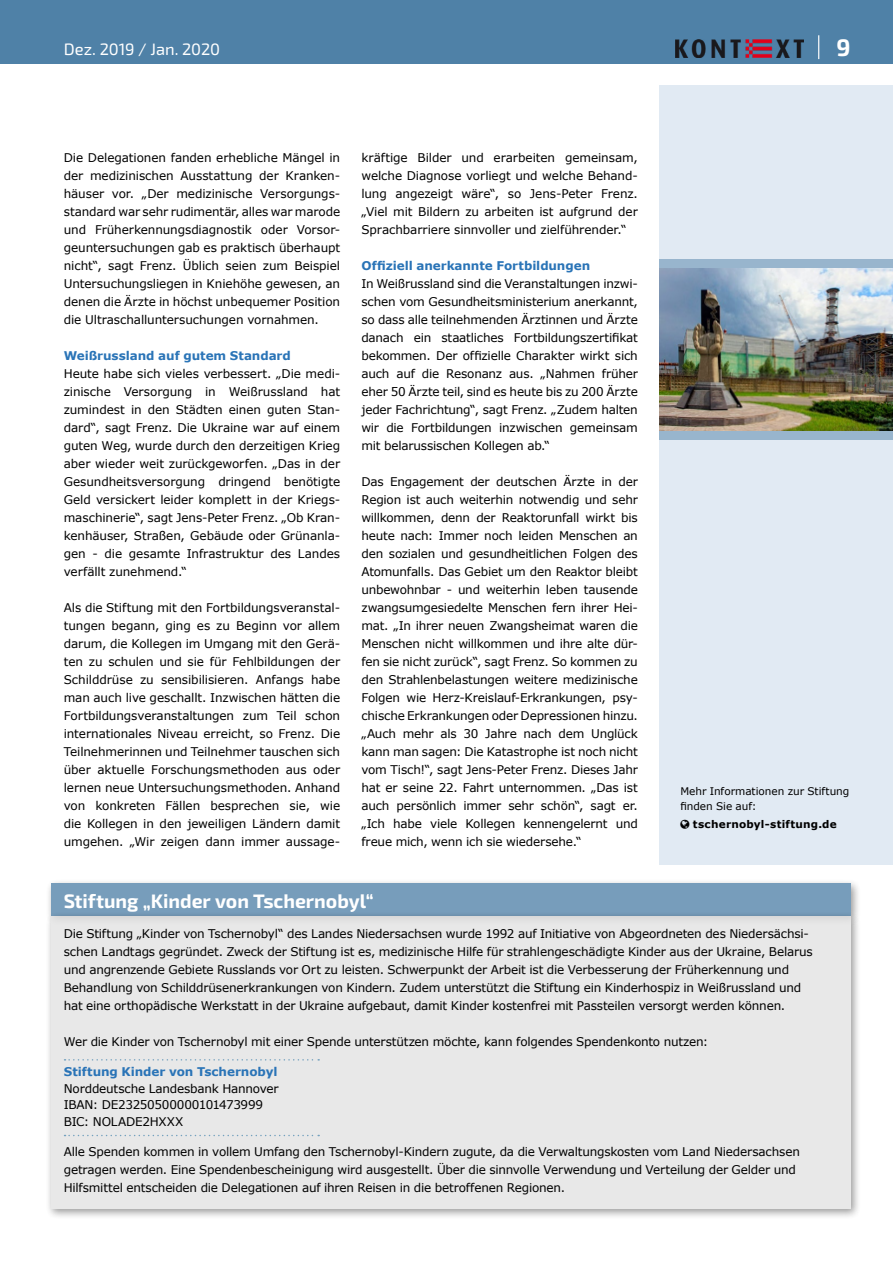
<style>
.page{position:relative;width:893px;height:1263px;background:#fff}
.page>*{position:absolute;margin:0;border:0;box-sizing:border-box;transform-origin:0 0}
.t1{font:700 24px "Exo 2";color:#fff}
.t2{font:700 19.5px "Exo 2";color:#fff}
.t3{font:16.5px "Exo 2";letter-spacing:-.005em;color:#fff}
.t4{font:12px/18px "Verdana";letter-spacing:-.015em;color:#000;text-align:justify}
.t5{font:700 12px "Verdana";letter-spacing:-.005em;color:#2a74b7}
.t6{font:10.5px/15px "Verdana";letter-spacing:-.005em;color:#000}
.t7{font:700 10.5px "Verdana";letter-spacing:.02em;color:#000}
</style>
<div class="page">
<div style="left:0;top:0;width:893px;height:64px;background:#4f81a7"></div>
<div style="left:659px;top:85px;width:234px;height:1127px;background:#e1eaf3"></div>
<img style="left:676px;top:39px;width:128px;height:18px">
<svg style="left:818px;top:35px;width:1px;height:24px"></svg>
<div style="left:659px;top:865px;width:234px;height:347px;background:#fff"></div>
<div style="left:45px;top:879px;width:816px;height:48px;background:#000;opacity:.5"></div>
<div style="left:51px;top:884px;width:799px;height:32px;background:#779dbb"></div>
<div style="left:45px;top:911px;width:816px;height:308px;background:#000;opacity:.5"></div>
<div style="left:51px;top:916px;width:799px;height:292px;background:#e3e3e3"></div>
<svg style="left:65px;top:1059px;width:254px;height:1px"></svg>
<svg style="left:65px;top:1135px;width:254px;height:1px"></svg>
<div style="left:659px;top:259px;width:234px;height:181px;background:#98b5cd"></div>
<img style="left:660px;top:268px;width:233px;height:162px">
<h3 class="t3" style="left:64px;top:40px;width:158px">Dez. 2019 / Jan. 2020</h3>
<h1 class="t1" style="left:836px;top:34px;width:16px">9</h1>
<p class="t4" style="left:64px;top:149px;width:278px">Die Delegationen fanden erhebliche Mängel in der medizinischen Ausstattung der Kranken&shy;häuser vor. „Der medizinische Versorgungs&shy;standard war sehr rudimentär, alles war marode und Früherkennungsdiagnostik oder Vorsor&shy;geuntersuchungen gab es praktisch überhaupt nicht“, sagt Frenz. Üblich seien zum Beispiel Untersuchungsliegen in Kniehöhe gewesen, an denen die Ärzte in höchst unbequemer Position die Ultraschalluntersuchungen vornahmen.</p>
<p class="t5" style="left:64px;top:347px;width:229px">Weißrussland auf gutem Standard</p>
<p class="t4" style="left:64px;top:365px;width:278px">Heute habe sich vieles verbessert. „Die medi&shy;zinische Versorgung in Weißrussland hat zumindest in den Städten einen guten Stan&shy;dard“, sagt Frenz. Die Ukraine war auf einem guten Weg, wurde durch den derzeitigen Krieg aber wieder weit zurückgeworfen. „Das in der Gesundheitsversorgung dringend benötigte Geld versickert leider komplett in der Kriegs&shy;maschinerie“, sagt Jens-Peter Frenz. „Ob Kran&shy;kenhäuser, Straßen, Gebäude oder Grünanla&shy;gen - die gesamte Infrastruktur des Landes verfällt zunehmend.“</p>
<p class="t4" style="left:64px;top:599px;width:278px">Als die Stiftung mit den Fortbildungsveranstal&shy;tungen begann, ging es zu Beginn vor allem darum, die Kollegen im Umgang mit den Gerä&shy;ten zu schulen und sie für Fehlbildungen der Schilddrüse zu sensibilisieren. Anfangs habe man auch live geschallt. Inzwischen hätten die Fortbildungsveranstaltungen zum Teil schon internationales Niveau erreicht, so Frenz. Die Teilnehmerinnen und Teilnehmer tauschen sich über aktuelle Forschungsmethoden aus oder lernen neue Untersuchungsmethoden. Anhand von konkreten Fällen besprechen sie, wie die Kollegen in den jeweiligen Ländern damit umgehen. „Wir zeigen dann immer aussage-</p>
<p class="t4" style="left:361px;top:149px;width:278px">kräftige Bilder und erarbeiten gemeinsam, welche Diagnose vorliegt und welche Behand&shy;lung angezeigt wäre“, so Jens-Peter Frenz. „Viel mit Bildern zu arbeiten ist aufgrund der Sprachbarriere sinnvoller und zielführender.“</p>
<p class="t5" style="left:361px;top:257px;width:230px">Offiziell anerkannte Fortbildungen</p>
<p class="t4" style="left:361px;top:275px;width:278px">In Weißrussland sind die Veranstaltungen inzwi&shy;schen vom Gesundheitsministerium anerkannt, so dass alle teilnehmenden Ärztinnen und Ärzte danach ein staatliches Fortbildungszertifikat bekommen. Der offizielle Charakter wirkt sich auch auf die Resonanz aus. „Nahmen früher eher 50 Ärzte teil, sind es heute bis zu 200 Ärzte jeder Fachrichtung“, sagt Frenz. „Zudem halten wir die Fortbildungen inzwischen gemeinsam mit belarussischen Kollegen ab.“</p>
<p class="t4" style="left:361px;top:473px;width:278px">Das Engagement der deutschen Ärzte in der Region ist auch weiterhin notwendig und sehr willkommen, denn der Reaktorunfall wirkt bis heute nach: Immer noch leiden Menschen an den sozialen und gesundheitlichen Folgen des Atomunfalls. Das Gebiet um den Reaktor bleibt unbewohnbar - und weiterhin leben tausende zwangsumgesiedelte Menschen fern ihrer Hei&shy;mat. „In ihrer neuen Zwangsheimat waren die Menschen nicht willkommen und ihre alte dür&shy;fen sie nicht zurück“, sagt Frenz. So kommen zu den Strahlenbelastungen weitere medizinische Folgen wie Herz-Kreislauf-Erkrankungen, psy&shy;chische Erkrankungen oder Depressionen hinzu. „Auch mehr als 30 Jahre nach dem Unglück kann man sagen: Die Katastrophe ist noch nicht vom Tisch!“, sagt Jens-Peter Frenz. Dieses Jahr hat er seine 22. Fahrt unternommen. „Das ist auch persönlich immer sehr schön“, sagt er. „Ich habe viele Kollegen kennengelernt und freue mich, wenn ich sie wiedersehe.“</p>
<p class="t6" style="left:680px;top:783px;width:171px">Mehr Informationen zur Stiftung finden Sie auf:</p>
<p class="t7" style="left:693px;top:816px;width:145px">tschernobyl-stiftung.de</p>
<h2 class="t2" style="left:64px;top:889px;width:311px">Stiftung „Kinder von Tschernobyl“</h2>
<p class="t4" style="left:64px;top:925px;width:750px;text-align:left">Die Stiftung „Kinder von Tschernobyl“ des Landes Niedersachsen wurde 1992 auf Initiative von Abgeordneten des Niedersächsi&shy;schen Landtags gegründet. Zweck der Stiftung ist es, medizinische Hilfe für strahlengeschädigte Kinder aus der Ukraine, Belarus und angrenzende Gebiete Russlands vor Ort zu leisten. Schwerpunkt der Arbeit ist die Verbesserung der Früherkennung und Behandlung von Schilddrüsenerkrankungen von Kindern. Zudem unterstützt die Stiftung ein Kinderhospiz in Weißrussland und hat eine orthopädische Werkstatt in der Ukraine aufgebaut, damit Kinder kostenfrei mit Passteilen versorgt werden können.</p>
<p class="t4" style="left:64px;top:1033px;width:646px">Wer die Kinder von Tschernobyl mit einer Spende unterstützen möchte, kann folgendes Spendenkonto nutzen:</p>
<p class="t5" style="left:64px;top:1063px;width:215px">Stiftung Kinder von Tschernobyl</p>
<p class="t4" style="left:64px;top:1080px;width:216px;line-height:16.5px;text-align:left">Norddeutsche Landesbank Hannover<br>IBAN: DE23250500000101473999<br>BIC: NOLADE2HXXX</p>
<p class="t4" style="left:64px;top:1142px;width:738px;text-align:left">Alle Spenden kommen in vollem Umfang den Tschernobyl-Kindern zugute, da die Verwaltungskosten vom Land Niedersachsen getragen werden. Eine Spendenbescheinigung wird ausgestellt. Über die sinnvolle Verwendung und Verteilung der Gelder und<br>Hilfsmittel entscheiden die Delegationen auf ihren Reisen in die betroffenen Regionen.</p>
</div>
